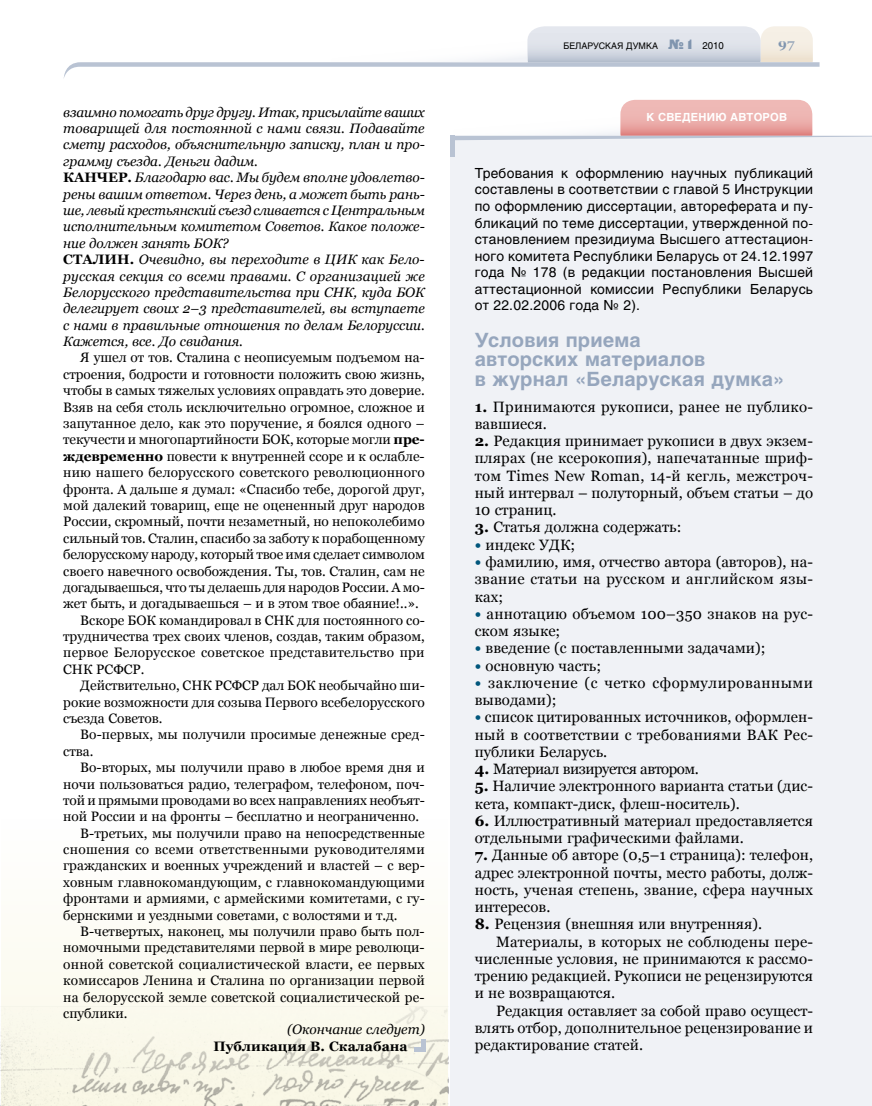
<style>
.page{position:relative;width:872px;height:1106px;background:#fff}
.page>*{position:absolute;margin:0;border:0;box-sizing:border-box;transform-origin:0 0}
.t1{font:700 19.5px/19.5px "Helios";letter-spacing:.005em;color:#96a6bd}
.t2{font:15px/17.2px "Georgia";letter-spacing:.005em;color:#000}
.t3{font:15px/17.2px "Georgia";letter-spacing:.035em;color:#000}
.t4{font:15px "Georgia";letter-spacing:-.03em;color:#000}
.t5{font:13.8px/16.5px "Helios";letter-spacing:.015em;color:#000;text-align:justify}
.t6{font:13.65px "Georgia";color:#000}
.t7{font:italic 13.65px/16.4px "Georgia";color:#000}
.t8{font:13.65px "Georgia";letter-spacing:.02em;color:#000}
.t9{font:700 13.65px "Georgia";letter-spacing:.005em;color:#000}
.t10{font:700 13.5px "Georgia";color:#8095af}
.t11{font:700 11.1px "Helios";letter-spacing:.02em;color:#fff}
.t12{font:9px "Helios";color:#000}
.s1{font-weight:700;font-style:normal}
.s2{font-weight:700}
.s3{font-family:"Black Grotesk C";font-size:13.5px;color:#8095af}
.s4{font-size:9.75px}
.s5{font-weight:700;color:#00567b}
</style>
<div class="page">
<svg style="left:64px;top:26px;width:755px;height:51px"></svg>
<svg style="left:1px;top:937px;width:447px;height:169px;fill:#faf9ec"></svg>
<div style="left:451px;top:136px;width:421px;height:970px;background:#f0f2f6"></div>
<svg style="left:451px;top:100px;width:421px;height:40px"></svg>
<hr style="left:451px;top:136px;width:4px;height:21px;background:#b9c3d3">
<hr style="left:422px;top:1039px;width:4px;height:12px;background:#b9c3d3">
<hr style="left:414px;top:1047px;width:12px;height:4px;background:#b9c3d3">
<p class="t7" style="left:63px;top:104px;width:363px">взаимно помогать друг другу. Итак, присылайте ваших товарищей для постоянной с нами связи. Подавайте смету расходов, объяснительную записку, план и про&shy;грамму съезда. Деньги дадим.<br><span class="s1">КАНЧЕР.</span> Благодарю вас. Мы будем вполне удовлетво&shy;рены вашим ответом. Через день, а может быть рань&shy;ше, левый крестьянский съезд сливается с Центральным исполнительным комитетом Советов. Какое положе&shy;ние должен занять БОК?<br><span class="s1">СТАЛИН.</span> Очевидно, вы переходите в ЦИК как Бело&shy;русская секция со всеми правами. С организацией же Белорусского представительства при СНК, куда БОК делегирует своих 2–3 представителей, вы вступаете с нами в правильные отношения по делам Белоруссии.<br>Кажется, все. До свидания.</p>
<p class="t6" style="left:80px;top:350px;width:346px">Я ушел от тов. Сталина с неописуемым подъемом на-</p>
<p class="t6" style="left:63px;top:366px;width:363px">строения, бодрости и готовности положить свою жизнь,</p>
<p class="t6" style="left:63px;top:383px;width:363px">чтобы в самых тяжелых условиях оправдать это доверие.</p>
<p class="t6" style="left:63px;top:399px;width:363px">Взяв на себя столь исключительно огромное, сложное и</p>
<p class="t6" style="left:63px;top:415px;width:363px">запутанное дело, как это поручение, я боялся одного –</p>
<p class="t6" style="left:63px;top:432px;width:363px">текучести и многопартийности БОК, которые могли <span class="s2">пре-</span></p>
<p class="t6" style="left:63px;top:448px;width:363px"><span class="s2">ждевременно</span> повести к внутренней ссоре и к ослабле-</p>
<p class="t6" style="left:63px;top:465px;width:363px">нию нашего белорусского советского революционного</p>
<p class="t6" style="left:63px;top:481px;width:363px">фронта. А дальше я думал: «Спасибо тебе, дорогой друг,</p>
<p class="t6" style="left:63px;top:497px;width:363px">мой далекий товарищ, еще не оцененный друг народов</p>
<p class="t6" style="left:63px;top:514px;width:363px">России, скромный, почти незаметный, но непоколебимо</p>
<p class="t6" style="left:63px;top:530px;width:363px">сильный тов. Сталин, спасибо за заботу к порабощенному</p>
<p class="t6" style="left:63px;top:546px;width:363px">белорусскому народу, который твое имя сделает символом</p>
<p class="t6" style="left:63px;top:563px;width:363px">своего навечного освобождения. Ты, тов. Сталин, сам не</p>
<p class="t6" style="left:63px;top:579px;width:363px">догадываешься, что ты делаешь для народов России. А мо-</p>
<p class="t6" style="left:63px;top:596px;width:357px">жет быть, и догадываешься – и в этом твое обаяние!..».</p>
<p class="t6" style="left:80px;top:612px;width:346px">Вскоре БОК командировал в СНК для постоянного со-</p>
<p class="t6" style="left:63px;top:628px;width:363px">трудничества трех своих членов, создав, таким образом,</p>
<p class="t8" style="left:63px;top:645px;width:363px">первое Белорусское советское представительство при</p>
<p class="t6" style="left:63px;top:661px;width:83px">СНК РСФСР.</p>
<p class="t6" style="left:80px;top:677px;width:346px">Действительно, СНК РСФСР дал БОК необычайно ши-</p>
<p class="t6" style="left:63px;top:694px;width:363px">рокие возможности для созыва Первого всебелорусского</p>
<p class="t6" style="left:63px;top:710px;width:101px">съезда Советов.</p>
<p class="t6" style="left:80px;top:727px;width:346px">Во-первых, мы получили просимые денежные сред-</p>
<p class="t6" style="left:63px;top:743px;width:32px">ства.</p>
<p class="t6" style="left:80px;top:759px;width:346px">Во-вторых, мы получили право в любое время дня и</p>
<p class="t6" style="left:63px;top:776px;width:363px">ночи пользоваться радио, телеграфом, телефоном, поч-</p>
<p class="t6" style="left:63px;top:792px;width:363px">той и прямыми проводами во всех направлениях необъят-</p>
<p class="t6" style="left:63px;top:809px;width:357px">ной России и на фронты – бесплатно и неограниченно.</p>
<p class="t6" style="left:80px;top:825px;width:346px">В-третьих, мы получили право на непосредственные</p>
<p class="t8" style="left:63px;top:841px;width:363px">сношения со всеми ответственными руководителями</p>
<p class="t6" style="left:63px;top:858px;width:363px">гражданских и военных учреждений и властей – с вер-</p>
<p class="t6" style="left:63px;top:874px;width:363px">ховным главнокомандующим, с главнокомандующими</p>
<p class="t6" style="left:63px;top:890px;width:363px">фронтами и армиями, с армейскими комитетами, с гу-</p>
<p class="t6" style="left:63px;top:907px;width:336px">бернскими и уездными советами, с волостями и т.д.</p>
<p class="t6" style="left:80px;top:923px;width:346px">В-четвертых, наконец, мы получили право быть пол-</p>
<p class="t6" style="left:63px;top:940px;width:363px">номочными представителями первой в мире революци-</p>
<p class="t6" style="left:63px;top:956px;width:363px">онной советской социалистической власти, ее первых</p>
<p class="t6" style="left:63px;top:972px;width:363px">комиссаров Ленина и Сталина по организации первой</p>
<p class="t6" style="left:63px;top:989px;width:363px">на белорусской земле советской социалистической ре-</p>
<p class="t6" style="left:63px;top:1005px;width:66px">спублики.</p>
<p class="t7" style="left:287px;top:1021px;width:139px">(Окончание следует)</p>
<p class="t9" style="left:213px;top:1038px;width:196px">Публикация В. Скалабана</p>
<p class="t12" style="left:563px;top:40px;width:162px">БЕЛАРУСКАЯ ДУМКА <span class="s3">№ 1</span> <span class="s4">2010</span></p>
<p class="t10" style="left:778px;top:36px;width:18px">97</p>
<p class="t11" style="left:646px;top:111px;width:142px">к сведению авторов</p>
<p class="t5" style="left:475px;top:164px;width:340px">Требования к оформлению научных публикаций составлены в соответствии с главой 5 Инструкции по оформлению диссертации, автореферата и пу&shy;бликаций по теме диссертации, утвержденной по&shy;становлением президиума Высшего аттестацион&shy;ного комитета Республики Беларусь от 24.12.1997 года № 178 (в редакции постановления Высшей аттестационной комиссии Республики Беларусь от 22.02.2006 года № 2).</p>
<h1 class="t1" style="left:475px;top:330px;width:311px">Условия приема<br>авторских материалов<br>в журнал «Беларуская думка»</h1>
<p class="t2" style="left:475px;top:398px;width:340px"><span class="s2">1.</span> Принимаются рукописи, ранее не публико&shy;вавшиеся.</p>
<p class="t2" style="left:475px;top:432px;width:340px;text-align:justify"><span class="s2">2.</span> Редакция принимает рукописи в двух экзем&shy;плярах (не ксерокопия), напечатанные шриф&shy;том Times New Roman, 14-й кегль, межстроч&shy;ный интервал – полуторный, объем статьи – до 10 страниц.</p>
<p class="t2" style="left:475px;top:518px;width:208px"><span class="s2">3.</span> Статья должна содержать:</p>
<p class="t2" style="left:475px;top:536px;width:102px"><span class="s5">•</span> индекс УДК;</p>
<p class="t2" style="left:475px;top:553px;width:340px;text-align:justify"><span class="s5">•</span> фамилию, имя, отчество автора (авторов), на&shy;звание статьи на русском и английском язы&shy;ках;</p>
<p class="t2" style="left:475px;top:605px;width:340px"><span class="s5">•</span> аннотацию объемом 100–350 знаков на рус&shy;ском языке;</p>
<p class="t2" style="left:475px;top:639px;width:292px"><span class="s5">•</span> введение (с поставленными задачами);</p>
<p class="t2" style="left:475px;top:656px;width:128px"><span class="s5">•</span> основную часть;</p>
<p class="t3" style="left:475px;top:674px;width:340px"><span class="s5">•</span> заключение (с четко сформулированными выводами);</p>
<p class="t2" style="left:475px;top:708px;width:340px;text-align:justify"><span class="s5">•</span> список цитированных источников, оформлен&shy;ный в соответствии с требованиями ВАК Рес&shy;публики Беларусь.</p>
<p class="t4" style="left:475px;top:760px;width:225px"><span class="s2">4.</span> Материал визируется автором.</p>
<p class="t2" style="left:475px;top:777px;width:340px"><span class="s2">5.</span> Наличие электронного варианта статьи (дис&shy;кета, компакт-диск, флеш-носитель).</p>
<p class="t2" style="left:475px;top:812px;width:340px"><span class="s2">6.</span> Иллюстративный материал предоставляется отдельными графическими файлами.</p>
<p class="t2" style="left:475px;top:846px;width:340px;text-align:justify"><span class="s2">7.</span> Данные об авторе (0,5–1 страница): телефон, адрес электронной почты, место работы, долж&shy;ность, ученая степень, звание, сфера научных интересов.</p>
<p class="t2" style="left:475px;top:915px;width:289px"><span class="s2">8.</span> Рецензия (внешняя или внутренняя).</p>
<p class="t2" style="left:496px;top:932px;width:318px">Материалы, в которых не соблюдены пере-</p>
<p class="t2" style="left:475px;top:950px;width:340px">численные условия, не принимаются к рассмо-</p>
<p class="t2" style="left:475px;top:967px;width:340px">трению редакцией. Рукописи не рецензируются</p>
<p class="t2" style="left:475px;top:984px;width:142px">и не возвращаются.</p>
<p class="t2" style="left:496px;top:1001px;width:318px">Редакция оставляет за собой право осущест-</p>
<p class="t2" style="left:475px;top:1019px;width:340px">влять отбор, дополнительное рецензирование и</p>
<p class="t2" style="left:475px;top:1036px;width:170px">редактирование статей.</p>
</div>
